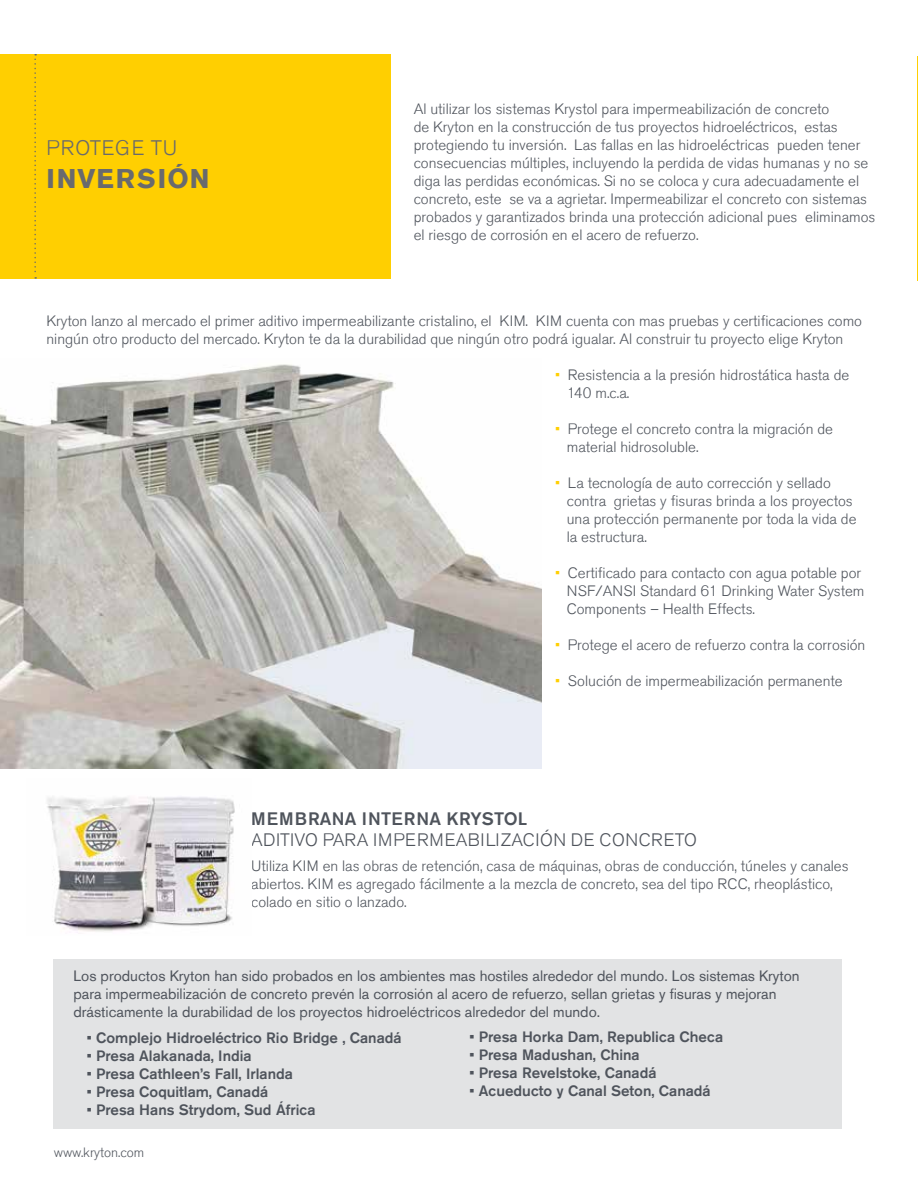
<style>
.page{position:relative;width:918px;height:1188px;background:#fff}
.page>*{position:absolute;margin:0;border:0;box-sizing:border-box;transform-origin:0 0}
.t1{font:700 27px "Akzidenz Grotesk Std";letter-spacing:.065em;color:#696a6d}
.t2{font:300 21px "Akzidenz Grotesk Std";letter-spacing:.03em;color:#696a6d}
.t3{font:300 18px "Akzidenz Grotesk Std";letter-spacing:.03em;color:#4f545c}
.t4{font:500 18px "Akzidenz Grotesk Std";letter-spacing:.015em;color:#4f545c}
.t5{font:300 15px/18px "Akzidenz Grotesk Std";color:#4f545c}
.t6{font:15px/18px "Akzidenz Grotesk Std";color:#4f545c}
.t7{font:500 15px "Akzidenz Grotesk Std";color:#4f545c}
.t8{font:300 13.5px "Akzidenz Grotesk Std";color:#4f545c}
.s1{color:#ffcf01}
</style>
<div class="page">
<img style="left:0;top:364px;width:542px;height:404px">
<div style="left:0;top:54px;width:391px;height:225px;background:#ffcf01"></div>
<svg style="left:34px;top:54px;width:2px;height:225px"></svg>
<img style="left:47px;top:796px;width:188px;height:137px">
<div style="left:54px;top:959px;width:788px;height:170px;background:#e2e3e4"></div>
<h2 class="t2" style="left:47px;top:136px;width:132px">PROTEGE TU</h2>
<h1 class="t1" style="left:46px;top:163px;width:165px">INVERSIÓN</h1>
<p class="t5" style="left:414px;top:100px;width:463px">Al utilizar los sistemas Krystol para impermeabilización de concreto<br>de Kryton en la construcción de tus proyectos hidroeléctricos, estas protegiendo tu inversión. Las fallas en las hidroeléctricas pueden tener consecuencias múltiples, incluyendo la perdida de vidas humanas y no se diga las perdidas económicas. Si no se coloca y cura adecuadamente el concreto, este se va a agrietar. Impermeabilizar el concreto con sistemas probados y garantizados brinda una protección adicional pues eliminamos el riesgo de corrosión en el acero de refuerzo.</p>
<p class="t5" style="left:46px;top:312px;width:817px">Kryton lanzo al mercado el primer aditivo impermeabilizante cristalino, el KIM. KIM cuenta con mas pruebas y certificaciones como ningún otro producto del mercado. Kryton te da la durabilidad que ningún otro podrá igualar. Al construir tu proyecto elige Kryton</p>
<p class="t5" style="left:567px;top:366px;width:284px;text-indent:-12px"><span class="s1">•</span> Resistencia a la presión hidrostática hasta de<br>140 m.c.a.</p>
<p class="t5" style="left:567px;top:420px;width:268px;text-indent:-12px"><span class="s1">•</span> Protege el concreto contra la migración de material hidrosoluble.</p>
<p class="t5" style="left:567px;top:474px;width:291px;text-indent:-12px"><span class="s1">•</span> La tecnología de auto corrección y sellado contra grietas y fisuras brinda a los proyectos una protección permanente por toda la vida de la estructura.</p>
<p class="t5" style="left:567px;top:564px;width:299px;text-indent:-12px"><span class="s1">•</span> Certificado para contacto con agua potable por<br>NSF/ANSI Standard 61 Drinking Water System<br>Components – Health Effects.</p>
<p class="t5" style="left:555px;top:636px;width:312px"><span class="s1">•</span> Protege el acero de refuerzo contra la corrosión</p>
<p class="t5" style="left:555px;top:672px;width:289px"><span class="s1">•</span> Solución de impermeabilización permanente</p>
<p class="t4" style="left:251px;top:808px;width:277px">MEMBRANA INTERNA KRYSTOL</p>
<p class="t3" style="left:251px;top:830px;width:447px">ADITIVO PARA IMPERMEABILIZACIÓN DE CONCRETO</p>
<p class="t5" style="left:251px;top:857px;width:599px">Utiliza KIM en las obras de retención, casa de máquinas, obras de conducción, túneles y canales abiertos. KIM es agregado fácilmente a la mezcla de concreto, sea del tipo RCC, rheoplástico, colado en sitio o lanzado.</p>
<p class="t6" style="left:73px;top:967px;width:728px">Los productos Kryton han sido probados en los ambientes mas hostiles alrededor del mundo. Los sistemas Kryton para impermeabilización de concreto prevén la corrosión al acero de refuerzo, sellan grietas y fisuras y mejoran drásticamente la durabilidad de los proyectos hidroeléctricos alrededor del mundo.</p>
<p class="t7" style="left:87px;top:1028px;width:316px">• Complejo Hidroeléctrico Rio Bridge , Canadá</p>
<p class="t7" style="left:87px;top:1046px;width:166px">• Presa Alakanada, India</p>
<p class="t7" style="left:87px;top:1064px;width:208px">• Presa Cathleen’s Fall, Irlanda</p>
<p class="t7" style="left:87px;top:1082px;width:183px">• Presa Coquitlam, Canadá</p>
<p class="t7" style="left:87px;top:1100px;width:230px">• Presa Hans Strydom, Sud África</p>
<p class="t7" style="left:470px;top:1028px;width:255px">• Presa Horka Dam, Republica Checa</p>
<p class="t7" style="left:470px;top:1046px;width:172px">• Presa Madushan, China</p>
<p class="t7" style="left:470px;top:1064px;width:189px">• Presa Revelstoke, Canadá</p>
<p class="t7" style="left:470px;top:1082px;width:243px">• Acueducto y Canal Seton, Canadá</p>
<p class="t8" style="left:54px;top:1145px;width:92px">www.kryton.com</p>
</div>
